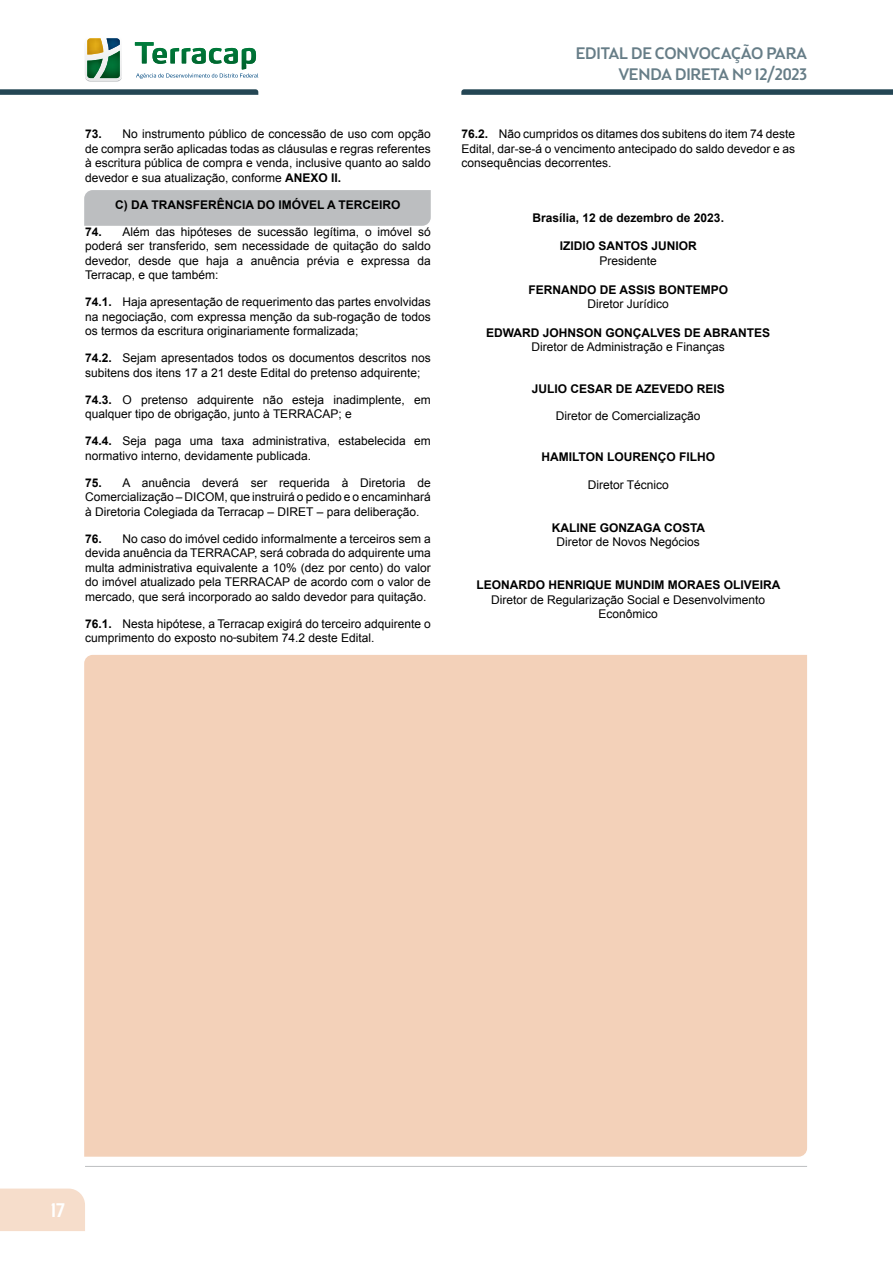
<style>
.page{position:relative;width:893px;height:1263px;background:#fff}
.page>*{position:absolute;margin:0;border:0;box-sizing:border-box;transform-origin:0 0}
.t1{font:500 19.5px "Brooklyn Samuels Five";color:#fff}
.t2{font:500 16.5px/20.4px "Brooklyn Samuels Five";letter-spacing:-.01em;color:#667d87;text-align:right}
.t3{font:12px/14.4px "Arial";color:#000;text-align:justify}
.t4{font:700 12px "Arial";color:#000}
.s1{font-weight:700}
</style>
<div class="page">
<div style="left:0;top:1188px;width:85px;height:43px;background:#f6ddcb"></div>
<svg style="left:0;top:89px;width:258px;height:6px;background:#345461"></svg>
<svg style="left:461px;top:89px;width:432px;height:6px;background:#355461"></svg>
<svg style="left:85px;top:38px;width:37px;height:44px"></svg>
<img style="left:87px;top:59px;width:16px;height:19px">
<svg style="left:135px;top:42px;width:123px;height:37px"></svg>
<hr style="left:85px;top:1166px;width:722px;height:1px;background:#bcbec0">
<div style="left:84px;top:190px;width:347px;height:36px;background:#bcbec0"></div>
<div style="left:84px;top:655px;width:723px;height:502px;background:#f3d1b9"></div>
<p class="t3" style="left:85px;top:127px;width:347px"><span class="s1">73.</span> No instrumento público de concessão de uso com opção de compra serão aplicadas todas as cláusulas e regras referentes à escritura pública de compra e venda, inclusive quanto ao saldo devedor e sua atualização, conforme <span class="s1">ANEXO II.</span></p>
<p class="t4" style="left:115px;top:197px;width:287px">C) DA TRANSFERÊNCIA DO IMÓVEL A TERCEIRO</p>
<p class="t3" style="left:85px;top:225px;width:347px"><span class="s1">74.</span> Além das hipóteses de sucessão legítima, o imóvel só poderá ser transferido, sem necessidade de quitação do saldo devedor, desde que haja a anuência prévia e expressa da Terracap, e que também:</p>
<p class="t3" style="left:85px;top:295px;width:347px"><span class="s1">74.1.</span> Haja apresentação de requerimento das partes envolvidas na negociação, com expressa menção da sub-rogação de todos os termos da escritura originariamente formalizada;</p>
<p class="t3" style="left:85px;top:351px;width:347px"><span class="s1">74.2.</span> Sejam apresentados todos os documentos descritos nos subitens dos itens 17 a 21 deste Edital do pretenso adquirente;</p>
<p class="t3" style="left:85px;top:393px;width:347px"><span class="s1">74.3.</span> O pretenso adquirente não esteja inadimplente, em qualquer tipo de obrigação, junto à TERRACAP; e</p>
<p class="t3" style="left:85px;top:434px;width:347px"><span class="s1">74.4.</span> Seja paga uma taxa administrativa, estabelecida em normativo interno, devidamente publicada.</p>
<p class="t3" style="left:85px;top:476px;width:347px"><span class="s1">75.</span> A anuência deverá ser requerida à Diretoria de Comercialização – DICOM, que instruirá o pedido e o encaminhará à Diretoria Colegiada da Terracap – DIRET – para deliberação.</p>
<p class="t3" style="left:85px;top:532px;width:347px"><span class="s1">76.</span> No caso do imóvel cedido informalmente a terceiros sem a devida anuência da TERRACAP, será cobrada do adquirente uma multa administrativa equivalente a 10% (dez por cento) do valor do imóvel atualizado pela TERRACAP de acordo com o valor de mercado, que será incorporado ao saldo devedor para quitação.</p>
<p class="t3" style="left:85px;top:616px;width:347px"><span class="s1">76.1.</span> Nesta hipótese, a Terracap exigirá do terceiro adquirente o cumprimento do exposto no subitem 74.2 deste Edital.</p>
<h2 class="t2" style="left:576px;top:45px;width:233px">EDITAL DE CONVOCAÇÃO PARA<br>VENDA DIRETA Nº 12/2023</h2>
<p class="t3" style="left:461px;top:127px;width:335px"><span class="s1">76.2.</span> Não cumpridos os ditames dos subitens do item 74 deste Edital, dar-se-á o vencimento antecipado do saldo devedor e as consequências decorrentes.</p>
<p class="t4" style="left:533px;top:209px;width:193px">Brasília, 12 de dezembro de 2023.</p>
<p class="t4" style="left:560px;top:238px;width:139px">IZIDIO SANTOS JUNIOR</p>
<p class="t3" style="left:600px;top:253px;width:59px">Presidente</p>
<p class="t4" style="left:528px;top:281px;width:201px">FERNANDO DE ASSIS BONTEMPO</p>
<p class="t3" style="left:588px;top:297px;width:83px">Diretor Jurídico</p>
<p class="t4" style="left:486px;top:325px;width:286px">EDWARD JOHNSON GONÇALVES DE ABRANTES</p>
<p class="t3" style="left:532px;top:340px;width:195px">Diretor de Administração e Finanças</p>
<p class="t4" style="left:532px;top:381px;width:194px">JULIO CESAR DE AZEVEDO REIS</p>
<p class="t3" style="left:556px;top:409px;width:146px">Diretor de Comercialização</p>
<p class="t4" style="left:541px;top:449px;width:175px">HAMILTON LOURENÇO FILHO</p>
<p class="t3" style="left:588px;top:477px;width:83px">Diretor Técnico</p>
<p class="t4" style="left:552px;top:520px;width:155px">KALINE GONZAGA COSTA</p>
<p class="t3" style="left:557px;top:535px;width:145px">Diretor de Novos Negócios</p>
<p class="t4" style="left:476px;top:577px;width:306px">LEONARDO HENRIQUE MUNDIM MORAES OLIVEIRA</p>
<p class="t3" style="left:491px;top:592px;width:276px;text-align:center">Diretor de Regularização Social e Desenvolvimento<br>Econômico</p>
<h1 class="t1" style="left:51px;top:1199px;width:15px">17</h1>
</div>
